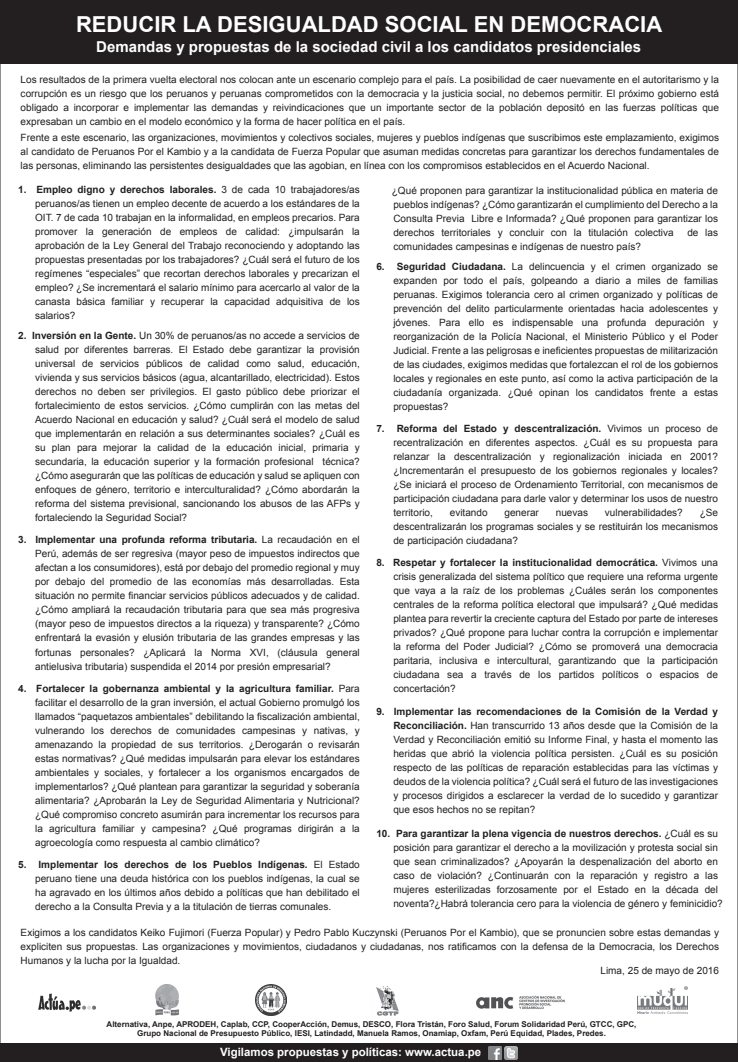
<style>
.page{position:relative;width:738px;height:1062px;background:#fff}
.page>*{position:absolute;margin:0;border:0;box-sizing:border-box;transform-origin:0 0}
.t1{font:700 22px "Arial";color:#fff}
.t2{font:700 15px "Arial";color:#fff}
.t3{font:700 11.4px "Arial";color:#fff}
.t4{font:10px/14px "Arial";color:#231f20;text-align:justify}
.t5{font:700 8px/9px "Arial";color:#231f20;text-align:center}
.s1{font-weight:700}
</style>
<div class="page">
<div style="left:0;top:0;width:736px;height:63px;background:#231f20"></div>
<div style="left:0;top:1043px;width:737px;height:18px;background:#231f20"></div>
<svg style="left:488px;top:1046px;width:29px;height:12px"></svg>
<img style="left:476px;top:995px;width:89px;height:14px">
<img style="left:376px;top:986px;width:23px;height:29px">
<img style="left:255px;top:984px;width:31px;height:30px">
<img style="left:155px;top:984px;width:24px;height:30px">
<img style="left:38px;top:993px;width:57px;height:19px">
<img style="left:637px;top:986px;width:49px;height:26px">
<h1 class="t1" style="left:76px;top:10px;width:587px">REDUCIR LA DESIGUALDAD SOCIAL EN DEMOCRACIA</h1>
<h2 class="t2" style="left:96px;top:36px;width:546px">Demandas y propuestas de la sociedad civil a los candidatos presidenciales</h2>
<p class="t4" style="left:21px;top:73px;width:699px">Los resultados de la primera vuelta electoral nos colocan ante un escenario complejo para el país. La posibilidad de caer nuevamente en el autoritarismo y la corrupción es un riesgo que los peruanos y peruanas comprometidos con la democracia y la justicia social, no debemos permitir. El próximo gobierno está obligado a incorporar e implementar las demandas y reivindicaciones que un importante sector de la población depositó en las fuerzas políticas que expresaban un cambio en el modelo económico y la forma de hacer política en el país.</p>
<p class="t4" style="left:21px;top:131px;width:699px">Frente a este escenario, las organizaciones, movimientos y colectivos sociales, mujeres y pueblos indígenas que suscribimos este emplazamiento, exigimos al candidato de Peruanos Por el Kambio y a la candidata de Fuerza Popular que asuman medidas concretas para garantizar los derechos fundamentales de las personas, eliminando las persistentes desigualdades que las agobian, en línea con los compromisos establecidos en el Acuerdo Nacional.</p>
<p class="t4" style="left:35px;top:182px;width:326px;text-indent:-17px"><span class="s1">1. Empleo digno y derechos laborales.</span> 3 de cada 10 trabajadores/as peruanos/as tienen un empleo decente de acuerdo a los estándares de la OIT. 7 de cada 10 trabajan en la informalidad, en empleos precarios. Para promover la generación de empleos de calidad: ¿impulsarán la aprobación de la Ley General del Trabajo reconociendo y adoptando las propuestas presentadas por los trabajadores? ¿Cuál será el futuro de los regímenes “especiales” que recortan derechos laborales y precarizan el empleo? ¿Se incrementará el salario mínimo para acercarlo al valor de la canasta básica familiar y recuperar la capacidad adquisitiva de los salarios?</p>
<p class="t4" style="left:35px;top:328px;width:326px;text-indent:-17px"><span class="s1">2. Inversión en la Gente.</span> Un 30% de peruanos/as no accede a servicios de salud por diferentes barreras. El Estado debe garantizar la provisión universal de servicios públicos de calidad como salud, educación, vivienda y sus servicios básicos (agua, alcantarillado, electricidad). Estos derechos no deben ser privilegios. El gasto público debe priorizar el fortalecimiento de estos servicios. ¿Cómo cumplirán con las metas del Acuerdo Nacional en educación y salud? ¿Cuál será el modelo de salud que implementarán en relación a sus determinantes sociales? ¿Cuál es su plan para mejorar la calidad de la educación inicial, primaria y secundaria, la educación superior y la formación profesional técnica? ¿Cómo asegurarán que las políticas de educación y salud se apliquen con enfoques de género, territorio e interculturalidad? ¿Cómo abordarán la reforma del sistema previsional, sancionando los abusos de las AFPs y fortaleciendo la Seguridad Social?</p>
<p class="t4" style="left:35px;top:532px;width:326px;text-indent:-17px"><span class="s1">3. Implementar una profunda reforma tributaria.</span> La recaudación en el Perú, además de ser regresiva (mayor peso de impuestos indirectos que afectan a los consumidores), está por debajo del promedio regional y muy por debajo del promedio de las economías más desarrolladas. Esta situación no permite financiar servicios públicos adecuados y de calidad. ¿Cómo ampliará la recaudación tributaria para que sea más progresiva (mayor peso de impuestos directos a la riqueza) y transparente? ¿Cómo enfrentará la evasión y elusión tributaria de las grandes empresas y las fortunas personales? ¿Aplicará la Norma XVI, (cláusula general antielusiva tributaria) suspendida el 2014 por presión empresarial?</p>
<p class="t4" style="left:35px;top:680px;width:326px;text-indent:-17px"><span class="s1">4. Fortalecer la gobernanza ambiental y la agricultura familiar.</span> Para facilitar el desarrollo de la gran inversión, el actual Gobierno promulgó los llamados “paquetazos ambientales” debilitando la fiscalización ambiental, vulnerando los derechos de comunidades campesinas y nativas, y amenazando la propiedad de sus territorios. ¿Derogarán o revisarán estas normativas? ¿Qué medidas impulsarán para elevar los estándares ambientales y sociales, y fortalecer a los organismos encargados de implementarlos? ¿Qué plantean para garantizar la seguridad y soberanía alimentaria? ¿Aprobarán la Ley de Seguridad Alimentaria y Nutricional? ¿Qué compromiso concreto asumirán para incrementar los recursos para la agricultura familiar y campesina? ¿Qué programas dirigirán a la agroecología como respuesta al cambio climático?</p>
<p class="t4" style="left:35px;top:856px;width:326px;text-indent:-17px"><span class="s1">5. Implementar los derechos de los Pueblos Indígenas.</span> El Estado peruano tiene una deuda histórica con los pueblos indígenas, la cual se ha agravado en los últimos años debido a políticas que han debilitado el derecho a la Consulta Previa y a la titulación de tierras comunales.</p>
<p class="t4" style="left:391px;top:183px;width:327px">¿Qué proponen para garantizar la institucionalidad pública en materia de pueblos indígenas? ¿Cómo garantizarán el cumplimiento del Derecho a la Consulta Previa Libre e Informada? ¿Qué proponen para garantizar los derechos territoriales y concluir con la titulación colectiva</p>
<p class="t4" style="left:686px;top:225px;width:32px">de las</p>
<p class="t4" style="left:393px;top:239px;width:249px">comunidades campesinas e indígenas de nuestro país?</p>
<p class="t4" style="left:393px;top:259px;width:326px;text-indent:-17px"><span class="s1">6. Seguridad Ciudadana.</span> La delincuencia y el crimen organizado se expanden por todo el país, golpeando a diario a miles de familias peruanas. Exigimos tolerancia cero al crimen organizado y políticas de prevención del delito particularmente orientadas hacia adolescentes y jóvenes. Para ello es indispensable una profunda depuración y reorganización de la Policía Nacional, el Ministerio Público y el Poder Judicial. Frente a las peligrosas e ineficientes propuestas de militarización de las ciudades, exigimos medidas que fortalezcan el rol de los gobiernos locales y regionales en este punto, así como la activa participación de la ciudadanía organizada. ¿Qué opinan los candidatos frente a estas propuestas?</p>
<p class="t4" style="left:393px;top:421px;width:326px;text-indent:-17px"><span class="s1">7. Reforma del Estado y descentralización.</span> Vivimos un proceso de recentralización en diferentes aspectos. ¿Cuál es su propuesta para relanzar la descentralización y regionalización iniciada en 2001? ¿Incrementarán el presupuesto de los gobiernos regionales y locales? ¿Se iniciará el proceso de Ordenamiento Territorial, con mecanismos de participación ciudadana para darle valor y determinar los usos de nuestro territorio,</p>
<p class="t4" style="left:393px;top:505px;width:326px;text-indent:306px">¿Se descentralizarán los programas sociales y se restituirán los mecanismos de participación ciudadana?</p>
<p class="t4" style="left:393px;top:555px;width:326px;text-indent:-17px"><span class="s1">8. Respetar y fortalecer la institucionalidad democrática.</span> Vivimos una crisis generalizada del sistema político que requiere una reforma urgente que vaya a la raíz de los problemas ¿Cuáles serán los componentes centrales de la reforma política electoral que impulsará? ¿Qué medidas plantea para revertir la creciente captura del Estado por parte de intereses privados? ¿Qué propone para luchar contra la corrupción e implementar la reforma del Poder Judicial? ¿Cómo se promoverá una democracia paritaria, inclusiva e intercultural, garantizando que la participación ciudadana sea a través de los partidos políticos o espacios de concertación?</p>
<p class="t4" style="left:393px;top:703px;width:326px;text-indent:-17px"><span class="s1">9. Implementar las recomendaciones de la Comisión de la Verdad y Reconciliación.</span> Han transcurrido 13 años desde que la Comisión de la Verdad y Reconciliación emitió su Informe Final, y hasta el momento las heridas que abrió la violencia política persisten. ¿Cuál es su posición respecto de las políticas de reparación establecidas para las víctimas y deudos de la violencia política? ¿Cuál será el futuro de las investigaciones y procesos dirigidos a esclarecer la verdad de lo sucedido y garantizar que esos hechos no se repitan?</p>
<p class="t4" style="left:393px;top:825px;width:331px;text-align:left;text-indent:-17px"><span class="s1">10. Para garantizar la plena vigencia de nuestros derechos.</span> ¿Cuál es su posición para garantizar el derecho a la movilización y protesta social sin que sean criminalizados? ¿Apoyarán la despenalización del aborto en caso de violación? ¿Continuarán con la reparación y registro a las mujeres esterilizadas forzosamente por el Estado en la década del noventa?¿Habrá tolerancia cero para la violencia de género y feminicidio?</p>
<p class="t4" style="left:449px;top:505px;width:39px">evitando</p>
<p class="t4" style="left:504px;top:505px;width:36px">generar</p>
<p class="t4" style="left:555px;top:505px;width:34px">nuevas</p>
<p class="t4" style="left:604px;top:505px;width:79px">vulnerabilidades?</p>
<p class="t4" style="left:21px;top:925px;width:699px">Exigimos a los candidatos Keiko Fujimori (Fuerza Popular) y Pedro Pablo Kuczynski (Peruanos Por el Kambio), que se pronuncien sobre estas demandas y expliciten sus propuestas. Las organizaciones y movimientos, ciudadanos y ciudadanas, nos ratificamos con la defensa de la Democracia, los Derechos Humanos y la lucha por la Igualdad.</p>
<p class="t4" style="left:600px;top:963px;width:120px">Lima, 25 de mayo de 2016</p>
<p class="t5" style="left:106px;top:1019px;width:531px">Alternativa, Anpe, APRODEH, Caplab, CCP, CooperAcción, Demus, DESCO, Flora Tristán, Foro Salud, Forum Solidaridad Perú, GTCC, GPC,<br>Grupo Nacional de Presupuesto Público, IESI, Latindadd, Manuela Ramos, Onamiap, Oxfam, Perú Equidad, Plades, Predes.</p>
<p class="t3" style="left:220px;top:1043px;width:262px">Vigilamos propuestas y políticas: www.actua.pe</p>
</div>
